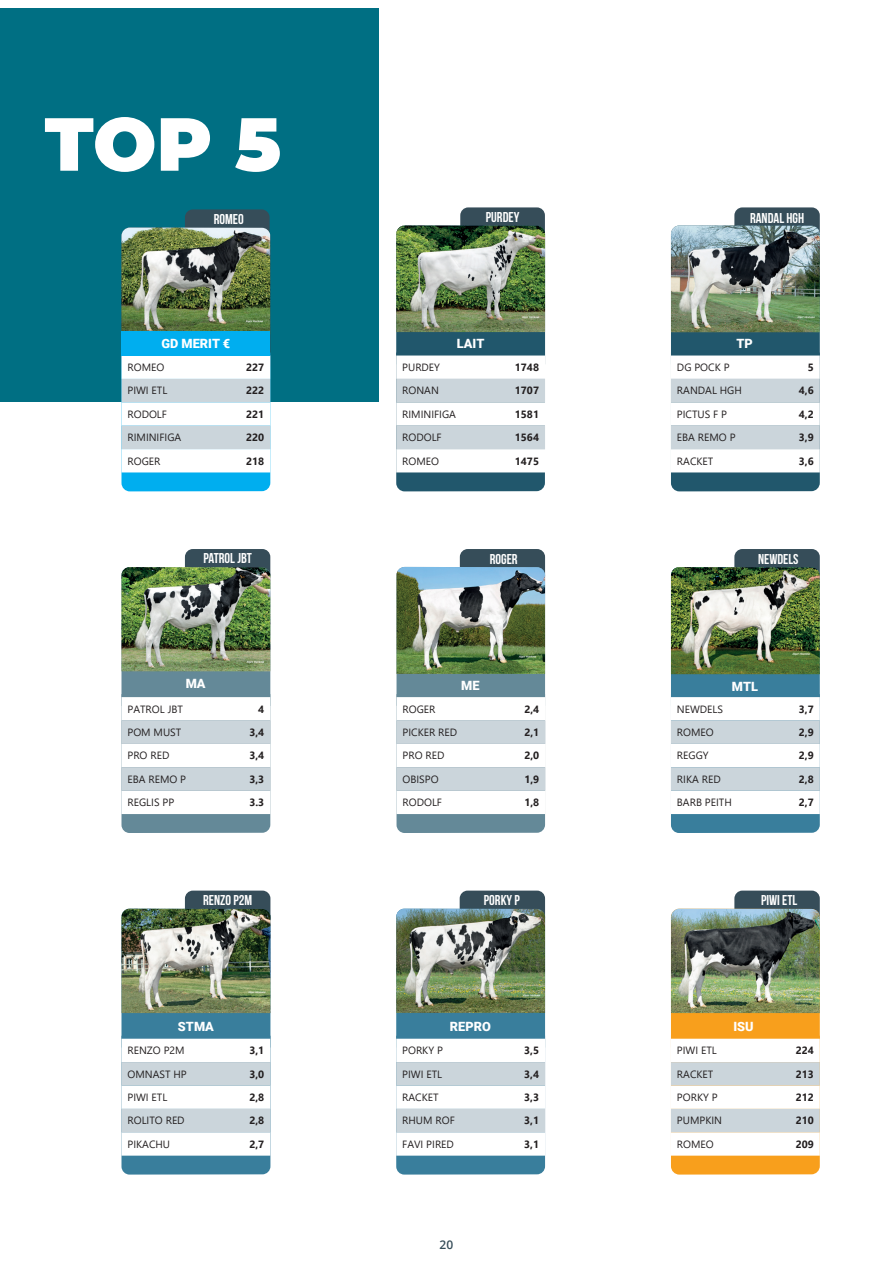
<style>
.page{position:relative;width:893px;height:1263px;background:#fff}
.page>*{position:absolute;margin:0;border:0;box-sizing:border-box;transform-origin:0 0}
.t1{font:900 75px "Montserrat";color:#fff}
.t2{font:14.25px "Bebas Neue";color:#fff}
.t3{font:900 12.75px "Roboto";color:#fff}
.t4{font:600 12px "Open Sans";color:#364d59}
.t5{font:10.5px "Segoe UI";color:#231f20}
.t6{font:700 10.5px "Segoe UI";color:#231f20}
</style>
<div class="page">
<div style="left:0;top:9px;width:378px;height:393px;background:#006f83"></div>
<div style="left:185px;top:209px;width:85px;height:35px;background:#364d59;border-radius:8px"></div>
<svg style="left:121px;top:228px;width:149px;height:263px"></svg>
<div style="left:121px;top:331px;width:149px;height:24px;background:#00aeef"></div>
<div style="left:185px;top:549px;width:85px;height:35px;background:#364d59;border-radius:8px"></div>
<img style="left:121px;top:567px;width:149px;height:266px">
<div style="left:185px;top:890px;width:85px;height:35px;background:#364d59;border-radius:8px"></div>
<img style="left:121px;top:909px;width:149px;height:265px">
<div style="left:460px;top:207px;width:85px;height:35px;background:#364d59;border-radius:8px"></div>
<img style="left:396px;top:225px;width:149px;height:266px">
<div style="left:460px;top:549px;width:85px;height:35px;background:#364d59;border-radius:8px"></div>
<svg style="left:397px;top:567px;width:148px;height:266px"></svg>
<div style="left:460px;top:890px;width:85px;height:35px;background:#364d59;border-radius:8px"></div>
<img style="left:396px;top:909px;width:149px;height:265px">
<div style="left:734px;top:207px;width:86px;height:35px;background:#364d59;border-radius:8px"></div>
<img style="left:671px;top:225px;width:149px;height:266px">
<div style="left:734px;top:549px;width:86px;height:35px;background:#364d59;border-radius:8px"></div>
<svg style="left:671px;top:567px;width:149px;height:266px"></svg>
<div style="left:734px;top:890px;width:86px;height:35px;background:#364d59;border-radius:8px"></div>
<img style="left:671px;top:909px;width:149px;height:265px">
<h1 class="t1" style="left:45px;top:88px;width:238px">TOP 5</h1>
<h2 class="t2" style="left:214px;top:211px;width:31px">ROMEO</h2>
<h2 class="t2" style="left:486px;top:209px;width:35px">PURDEY</h2>
<h2 class="t2" style="left:750px;top:210px;width:56px">RANDAL HGH</h2>
<p class="t3" style="left:161px;top:334px;width:70px">GD MERIT €</p>
<p class="t3" style="left:457px;top:334px;width:29px">LAIT</p>
<p class="t3" style="left:736px;top:334px;width:18px">TP</p>
<p class="t5" style="left:127px;top:357px;width:38px">ROMEO</p>
<p class="t6" style="left:246px;top:357px;width:20px">227</p>
<p class="t5" style="left:127px;top:381px;width:41px">PIWI ETL</p>
<p class="t6" style="left:246px;top:381px;width:20px">222</p>
<p class="t5" style="left:127px;top:404px;width:41px">RODOLF</p>
<p class="t6" style="left:246px;top:404px;width:20px">221</p>
<p class="t5" style="left:127px;top:428px;width:55px">RIMINIFIGA</p>
<p class="t6" style="left:246px;top:428px;width:20px">220</p>
<p class="t5" style="left:127px;top:451px;width:34px">ROGER</p>
<p class="t6" style="left:246px;top:451px;width:20px">218</p>
<p class="t5" style="left:402px;top:357px;width:39px">PURDEY</p>
<p class="t6" style="left:515px;top:357px;width:26px">1748</p>
<p class="t5" style="left:402px;top:381px;width:38px">RONAN</p>
<p class="t6" style="left:515px;top:381px;width:26px">1707</p>
<p class="t5" style="left:402px;top:404px;width:55px">RIMINIFIGA</p>
<p class="t6" style="left:515px;top:404px;width:26px">1581</p>
<p class="t5" style="left:402px;top:428px;width:41px">RODOLF</p>
<p class="t6" style="left:515px;top:428px;width:26px">1564</p>
<p class="t5" style="left:402px;top:451px;width:38px">ROMEO</p>
<p class="t6" style="left:515px;top:451px;width:26px">1475</p>
<p class="t5" style="left:677px;top:357px;width:54px">DG POCK P</p>
<p class="t6" style="left:808px;top:357px;width:8px">5</p>
<p class="t5" style="left:677px;top:381px;width:66px">RANDAL HGH</p>
<p class="t6" style="left:799px;top:381px;width:16px">4,6</p>
<p class="t5" style="left:677px;top:404px;width:52px">PICTUS F P</p>
<p class="t6" style="left:799px;top:404px;width:16px">4,2</p>
<p class="t5" style="left:677px;top:428px;width:60px">EBA REMO P</p>
<p class="t6" style="left:799px;top:428px;width:16px">3,9</p>
<p class="t5" style="left:677px;top:451px;width:38px">RACKET</p>
<p class="t6" style="left:799px;top:451px;width:16px">3,6</p>
<h2 class="t2" style="left:203px;top:551px;width:50px">PATROL JBT</h2>
<h2 class="t2" style="left:490px;top:551px;width:29px">ROGER</h2>
<h2 class="t2" style="left:758px;top:551px;width:42px">NEWDELS</h2>
<p class="t3" style="left:186px;top:675px;width:21px">MA</p>
<p class="t3" style="left:461px;top:676px;width:20px">ME</p>
<p class="t3" style="left:732px;top:677px;width:28px">MTL</p>
<p class="t5" style="left:127px;top:699px;width:57px">PATROL JBT</p>
<p class="t6" style="left:258px;top:699px;width:8px">4</p>
<p class="t5" style="left:127px;top:722px;width:55px">POM MUST</p>
<p class="t6" style="left:249px;top:722px;width:16px">3,4</p>
<p class="t5" style="left:127px;top:746px;width:43px">PRO RED</p>
<p class="t6" style="left:249px;top:746px;width:16px">3,4</p>
<p class="t5" style="left:127px;top:769px;width:60px">EBA REMO P</p>
<p class="t6" style="left:249px;top:769px;width:16px">3,3</p>
<p class="t5" style="left:127px;top:792px;width:48px">REGLIS PP</p>
<p class="t6" style="left:249px;top:792px;width:16px">3.3</p>
<p class="t5" style="left:403px;top:699px;width:34px">ROGER</p>
<p class="t6" style="left:524px;top:699px;width:16px">2,4</p>
<p class="t5" style="left:403px;top:722px;width:56px">PICKER RED</p>
<p class="t6" style="left:524px;top:722px;width:16px">2,1</p>
<p class="t5" style="left:403px;top:746px;width:43px">PRO RED</p>
<p class="t6" style="left:524px;top:746px;width:16px">2,0</p>
<p class="t5" style="left:403px;top:769px;width:38px">OBISPO</p>
<p class="t6" style="left:524px;top:769px;width:16px">1,9</p>
<p class="t5" style="left:403px;top:792px;width:41px">RODOLF</p>
<p class="t6" style="left:524px;top:792px;width:16px">1,8</p>
<p class="t5" style="left:677px;top:699px;width:48px">NEWDELS</p>
<p class="t6" style="left:799px;top:699px;width:16px">3,7</p>
<p class="t5" style="left:677px;top:722px;width:38px">ROMEO</p>
<p class="t6" style="left:799px;top:722px;width:16px">2,9</p>
<p class="t5" style="left:677px;top:746px;width:33px">REGGY</p>
<p class="t6" style="left:799px;top:746px;width:16px">2,9</p>
<p class="t5" style="left:677px;top:769px;width:45px">RIKA RED</p>
<p class="t6" style="left:799px;top:769px;width:16px">2,8</p>
<p class="t5" style="left:677px;top:792px;width:56px">BARB PEITH</p>
<p class="t6" style="left:799px;top:792px;width:16px">2,7</p>
<h2 class="t2" style="left:203px;top:892px;width:50px">RENZO P2M</h2>
<h2 class="t2" style="left:484px;top:892px;width:37px">PORKY P</h2>
<h2 class="t2" style="left:761px;top:892px;width:38px">piwi etl</h2>
<p class="t3" style="left:178px;top:1017px;width:37px">STMA</p>
<p class="t3" style="left:450px;top:1017px;width:42px">REPRO</p>
<p class="t3" style="left:733px;top:1017px;width:22px">ISU</p>
<p class="t5" style="left:127px;top:1040px;width:59px">RENZO P2M</p>
<p class="t6" style="left:249px;top:1040px;width:16px">3,1</p>
<p class="t5" style="left:127px;top:1064px;width:61px">OMNAST HP</p>
<p class="t6" style="left:249px;top:1064px;width:16px">3,0</p>
<p class="t5" style="left:127px;top:1087px;width:41px">PIWI ETL</p>
<p class="t6" style="left:249px;top:1087px;width:16px">2,8</p>
<p class="t5" style="left:127px;top:1111px;width:59px">ROLITO RED</p>
<p class="t6" style="left:249px;top:1111px;width:16px">2,8</p>
<p class="t5" style="left:127px;top:1134px;width:44px">PIKACHU</p>
<p class="t6" style="left:249px;top:1134px;width:16px">2,7</p>
<p class="t5" style="left:402px;top:1040px;width:42px">PORKY P</p>
<p class="t6" style="left:524px;top:1040px;width:16px">3,5</p>
<p class="t5" style="left:402px;top:1064px;width:41px">PIWI ETL</p>
<p class="t6" style="left:524px;top:1064px;width:16px">3,4</p>
<p class="t5" style="left:402px;top:1087px;width:38px">RACKET</p>
<p class="t6" style="left:524px;top:1087px;width:16px">3,3</p>
<p class="t5" style="left:402px;top:1111px;width:54px">RHUM ROF</p>
<p class="t6" style="left:524px;top:1111px;width:16px">3,1</p>
<p class="t5" style="left:402px;top:1134px;width:53px">FAVI PIRED</p>
<p class="t6" style="left:524px;top:1134px;width:16px">3,1</p>
<p class="t5" style="left:677px;top:1040px;width:41px">PIWI ETL</p>
<p class="t6" style="left:796px;top:1040px;width:20px">224</p>
<p class="t5" style="left:677px;top:1064px;width:38px">RACKET</p>
<p class="t6" style="left:796px;top:1064px;width:20px">213</p>
<p class="t5" style="left:677px;top:1087px;width:42px">PORKY P</p>
<p class="t6" style="left:796px;top:1087px;width:20px">212</p>
<p class="t5" style="left:677px;top:1111px;width:47px">PUMPKIN</p>
<p class="t6" style="left:796px;top:1111px;width:20px">210</p>
<p class="t5" style="left:677px;top:1134px;width:38px">ROMEO</p>
<p class="t6" style="left:796px;top:1134px;width:20px">209</p>
<p class="t4" style="left:440px;top:1236px;width:15px">20</p>
</div>
